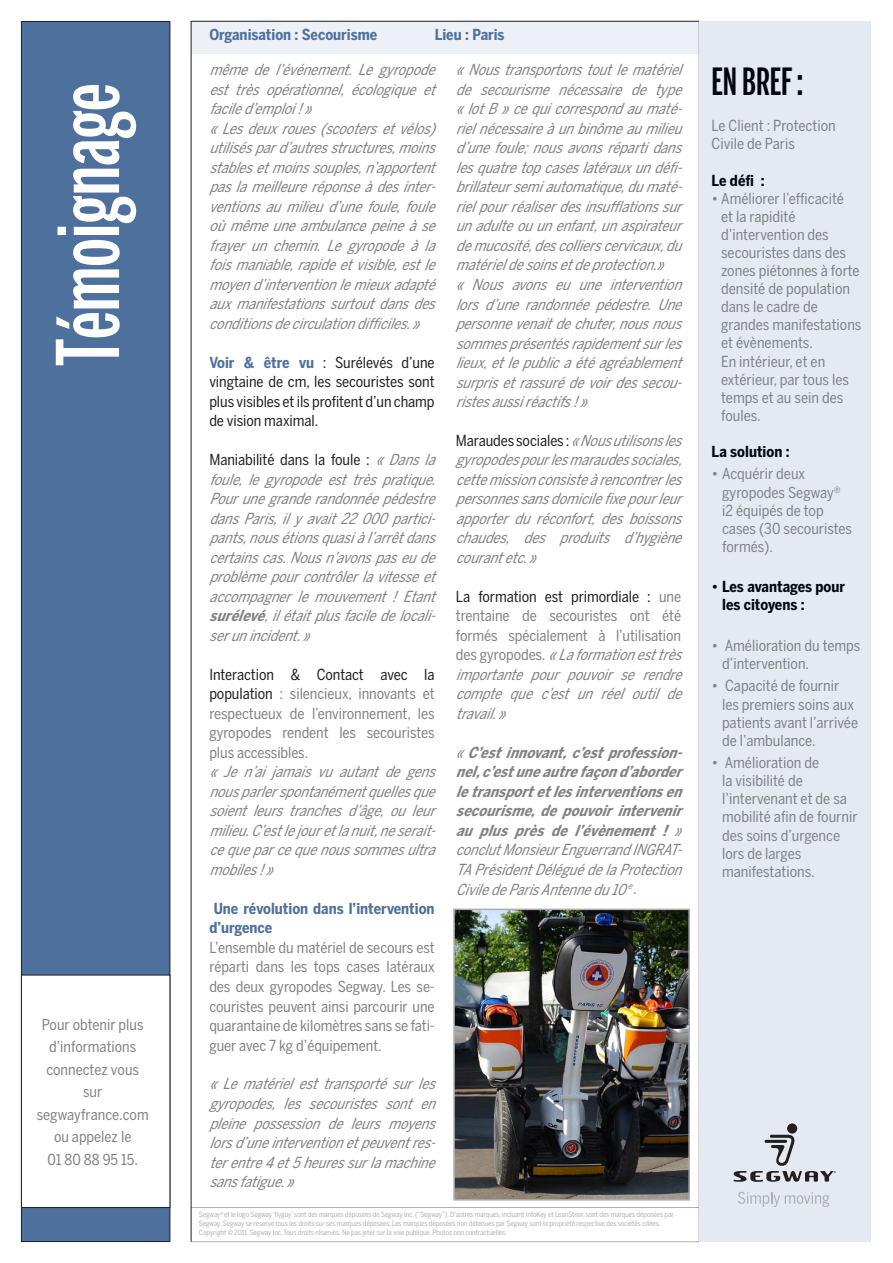
<style>
.page{position:relative;width:893px;height:1263px;background:#fff}
.page>*{position:absolute;margin:0;border:0;box-sizing:border-box;transform-origin:0 0}
.t1{font:500 85.5px "Benton Sans Extra Comp";color:#fff}
.t2{font:500 37.5px "Benton Sans Extra Comp";color:#01060e}
.t3{font:italic 15.15px/19.5px "Benton Sans Cond";letter-spacing:-.02em;color:#808285;text-align:justify}
.t4{font:15.15px/18.1px "Benton Sans Cond";color:#808285}
.t5{font:italic 700 15.15px/19.5px "Benton Sans Cond";color:#808285;text-align:justify}
.t6{font:15.15px/19.5px "Benton Sans Cond";letter-spacing:-.005em;color:#231f20;text-align:justify}
.t7{font:700 15.15px/19.5px "Benton Sans Cond";color:#4e709c}
.t8{font:700 15.15px/18.1px "Benton Sans Cond";color:#01060e}
.t9{font:15px/22.5px "Benton Sans Cond";color:#808285;text-align:center}
.t10{font:7.2px/8.7px "Benton Sans Cond";letter-spacing:-.01em;color:#aeafb3}
.s1{font-weight:700;color:#4e709c}
.s2{font-style:normal;color:#231f20}
.s3{font-weight:700}
.s4{color:#231f20}
.s5{font-style:normal}
.s6{font-weight:400}
</style>
<div class="page">
<hr style="left:191px;top:1207px;width:508px;height:1px;background:#aeafb3">
<hr style="left:191px;top:1241px;width:508px;height:1px;background:#aeafb3">
<div style="left:21px;top:21px;width:149px;height:1220px;background:#4e709c"></div>
<div style="left:21px;top:21px;width:149px;height:1221px;border:1px solid #231f20"></div>
<div style="left:21px;top:975px;width:149px;height:232px;background:#fff"></div>
<div style="left:21px;top:975px;width:149px;height:233px;border:1px solid #231f20"></div>
<div style="left:191px;top:21px;width:508px;height:32px;background:#edf0f6"></div>
<hr style="left:191px;top:21px;width:508px;height:1px;background:#231f20">
<div style="left:699px;top:21px;width:172px;height:1221px;background:#e5eaf2"></div>
<div style="left:787px;top:1123px;width:10px;height:10px;background:#231f20;border-radius:50%"></div>
<svg style="left:733px;top:1135px;width:103px;height:47px"></svg>
<svg style="left:738px;top:1192px;width:91px;height:15px"></svg>
<hr style="left:191px;top:21px;width:1px;height:1221px;background:#231f20">
<img style="left:456px;top:912px;width:231px;height:285px">
<div style="left:453px;top:909px;width:237px;height:291px;border:2px solid #acadb1"></div>
<p class="t1" style="left:39px;top:366px;width:284px;rotate:-90deg">Témoignage</p>
<p class="t9" style="left:37px;top:1013px;width:114px">Pour obtenir plus d’informations connectez vous sur segwayfrance.com ou appelez le<br>01 80 88 95 15.</p>
<p class="t7" style="left:209px;top:25px;width:169px">Organisation : Secourisme</p>
<p class="t7" style="left:435px;top:25px;width:71px">Lieu : Paris</p>
<p class="t3" style="left:209px;top:60px;width:233px">mêmedel’événement.Legy ropode est très opérationnel,écologique et faciled’emploi!»</p>
<p class="t3" style="left:209px;top:119px;width:233px">«Lesdeuxroues(scootersetvélos) utiliséspard’autresstructures,moins stablesetmoinssouples,n’apportent paslameilleureréponseàdesinter&shy;ventionsaumilieud’unefoule,foule oùmêmeuneambulancepeineàse frayerunchemin.Legy ropodeàla foismaniable,rapideetvisible,estle moyend’interventionlemieuxadapté auxmanifestationssurtoutdansdes conditionsdecirculationdifficiles.»</p>
<p class="t6" style="left:209px;top:352px;width:227px"><span class="s1">Voir &amp; être vu</span> : Surélevés d’une vingtaine de cm, les secouristes sont plus visibles et ils profitent d’un champ de vision maximal.</p>
<p class="t3" style="left:209px;top:450px;width:234px"><span class="s2">Maniabilité dans la foule :</span> «Dansla foule,legy ropodeesttrèspratique.<br>Pourunegranderandonnéepédestre dansParis,ily avait22000partici&shy;pants,nousétionsquasiàl’arrêtdans certainscas.Nousn’avonspaseude problèmepourcontrôlerlavitesseet accompagnerlemouvement!Etant <span class="s3">surélevé</span>,ilétaitplusfaciledelocali&shy;serunincident.»</p>
<p class="t4" style="left:209px;top:664px;width:227px;line-height:19.5px;text-align:justify"><span class="s4">Interaction &amp; Contact avec la population</span> : silencieux, innovants et respectueux de l’environnement, les gyropodes rendent les secouristes plus accessibles.</p>
<p class="t3" style="left:209px;top:762px;width:233px">«Jen’aijamaisvuautantdegens nousparlerspontanémentquellesque soientleurstranchesd’âge,ouleur milieu.C’estlejouretlanuit,neserait&shy;cequeparcequenoussommesultra mobiles!»</p>
<p class="t7" style="left:209px;top:898px;width:227px">Une révolution dans l’intervention d’urgence</p>
<p class="t4" style="left:209px;top:937px;width:227px;line-height:19.5px;text-align:justify">L’ensemble du matériel de secours est réparti dans les tops cases latéraux des deux gyropodes Segway. Les se&shy;couristes peuvent ainsi parcourir une quarantaine de kilomètres sans se fati&shy;guer avec 7 kg d’équipement.</p>
<p class="t3" style="left:209px;top:1074px;width:233px">«Lematérielesttransportésurles gy ropodes, les secouristes sont en pleine possession de leurs moyens lorsd’uneinterventionetpeuventres&shy;terentre4et5heuressurlamachine sansfatigue.»</p>
<p class="t3" style="left:456px;top:60px;width:233px">«Noustransportonstoutlematériel de secourisme nécessaire de type «lotB»cequicorrespondaumaté&shy;rielnécessaireàunbinômeaumilieu d’unefoule;nousavonsrépartidans lesquatretopcaseslatérauxundéfi&shy;brillateursemiautomatique,dumaté&shy;rielpourréaliserdesinsufflationssur unadulteouunenfant,unaspirateur demucosité,descollierscervicaux,du matérieldesoinsetdeprotection.»</p>
<p class="t3" style="left:456px;top:275px;width:233px">« Nous avons eu une intervention lorsd’unerandonnéepédestre.Une personnevenaitdechuter,nousnous sommesprésentésrapidementsurles lieux,etlepublicaétéagréablement surprisetrassurédevoirdessecou&shy;ristesaussiréactifs!»</p>
<p class="t3" style="left:456px;top:430px;width:234px"><span class="s2">Maraudes sociales :</span> «Nousutilisonsles gy ropodespourlesmaraudessociales, cettemissionconsisteàrencontrerles personnessansdomicilefixepourleur apporterduréconfort,desboissons chaudes, des produits d’hygiène courantetc.»   </p>
<p class="t3" style="left:456px;top:586px;width:233px;text-align:left"><span class="s2">La formation est primordiale :</span> <span class="s5">une trentaine de secouristes ont été formés spécialement à l’utilisation d e s g y r o p o d e s .</span> «Laformationesttrès importante pour pouvoir se rendre compte que c’est un réel outil de travail.»</p>
<p class="t5" style="left:456px;top:742px;width:233px"><span class="s6">«</span>C’estinnovant,c’estprofession&shy;nel,c’estuneautrefaçond’aborder letransportetlesinterventionsen secourisme,depouvoirintervenir au plus près de l’évènement ! <span class="s6">» conclutMonsieurEnguerrandINGRAT-TAPrésidentDéléguédelaProtection CiviledeParisAntennedu10</span><sup>e</sup><span class="s6">.</span></p>
<p class="t10" style="left:199px;top:1210px;width:476px">Segway<sup>®</sup> et le logo Segway ‘flyguy’ sont des marques déposées de Segway Inc. (“Segway”). D’autres marques, incluant InfoKey et LeanSteer, sont des marques déposées par<br>Segway. Segway se réserve tous les droits sur ses marques déposées. Les marques déposées non détenues par Segway sont la propriété respective des sociétés citées.<br>Copyright © 2011. Segway Inc. Tous droits réservés. Ne pas jeter sur la voie publique. Photos non contractuelles.</p>
<p class="t2" style="left:712px;top:60px;width:93px">EN BREF :</p>
<p class="t4" style="left:712px;top:117px;width:126px">Le Client : Protection<br>Civile de Paris</p>
<p class="t8" style="left:712px;top:171px;width:54px">Le défi :</p>
<p class="t4" style="left:721px;top:189px;width:142px;text-indent:-10px">• Améliorer l’efficacité<br>et la rapidité d’intervention des secouristes dans des zones piétonnes à forte densité de population dans le cadre de grandes manifestations et évènements.<br>En intérieur, et en extérieur, par tous les temps et au sein des foules.</p>
<p class="t8" style="left:712px;top:442px;width:79px">La solution :</p>
<p class="t4" style="left:722px;top:465px;width:132px;text-indent:-10px">• Acquérir deux gyropodes Segway<sup>® </sup>i2 équipés de top cases (30 secouristes formés).</p>
<p class="t8" style="left:722px;top:578px;width:124px;text-indent:-10px">• Les avantages pour les citoyens :</p>
<p class="t4" style="left:722px;top:636px;width:140px;text-indent:-10px">• Amélioration du temps d’intervention.</p>
<p class="t4" style="left:722px;top:677px;width:138px;text-indent:-10px">• Capacité de fournir les premiers soins aux patients avant l’arrivée de l’ambulance.</p>
<p class="t4" style="left:722px;top:753px;width:137px;text-indent:-10px">• Amélioration de<br>la visibilité de l’intervenant et de sa mobilité afin de fournir des soins d’urgence lors de larges manifestations.</p>
</div>
